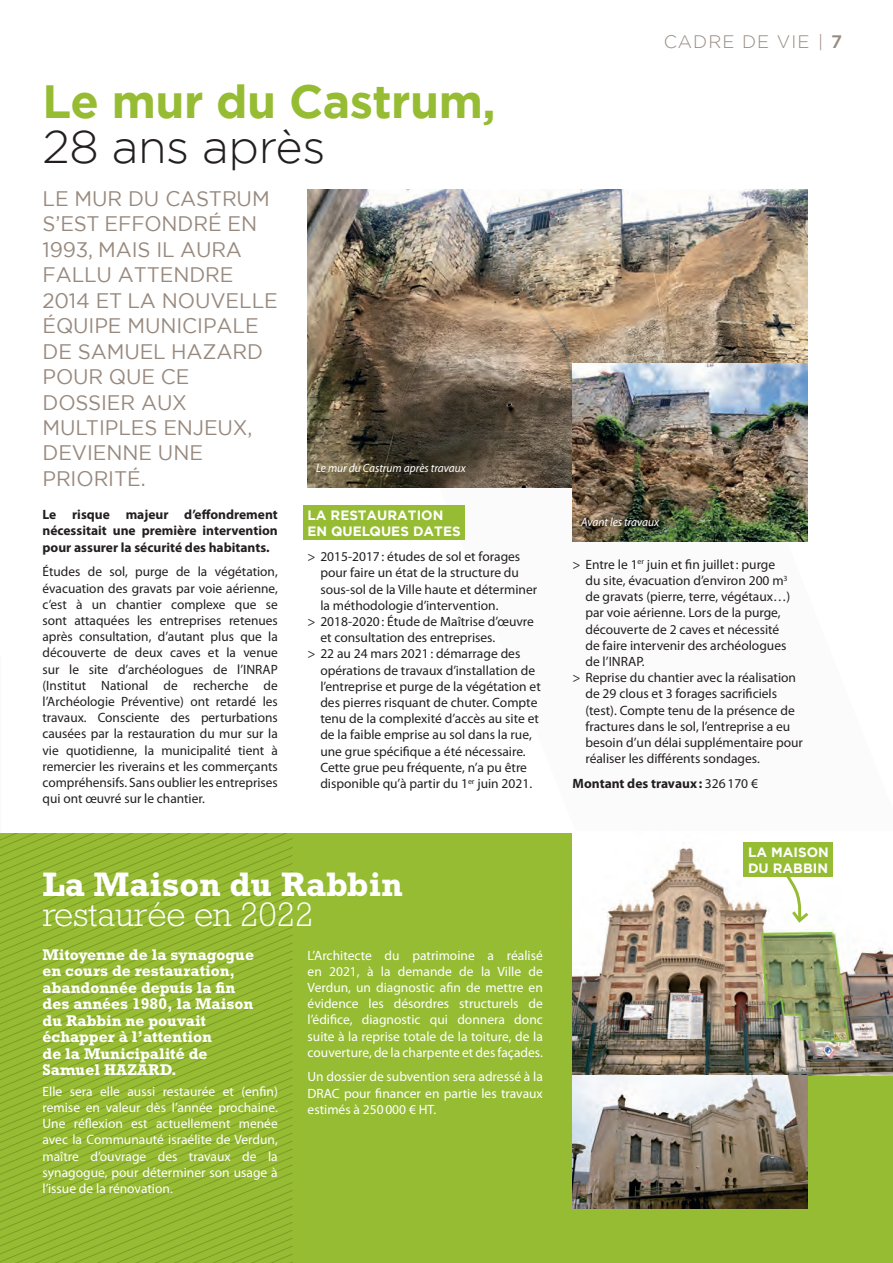
<style>
.page{position:relative;width:893px;height:1263px;background:#fff}
.page>*{position:absolute;margin:0;border:0;box-sizing:border-box;transform-origin:0 0}
.t1{font:700 46.5px "Gotham";letter-spacing:-.01em;color:#96bc33}
.t2{font:300 46.5px "Gotham";letter-spacing:-.01em;color:#231f20}
.t3{font:700 34.5px "Rockwell";color:#fff}
.t4{font:300 34.5px "Rockwell";color:#fff}
.t5{font:21px/25.5px "Gotham";letter-spacing:-.005em;color:#98897e}
.t6{font:300 18px "Gotham";letter-spacing:.06em;color:#98897e}
.t7{font:700 15.75px/16.5px "Rockwell";color:#fff}
.t8{font:13.5px/16.2px "Myriad Pro";color:#231f20;text-align:justify}
.t9{font:13.5px/16.2px "Myriad Pro";color:#fff;text-align:justify}
.t10{font:700 13.5px/16.2px "Myriad Pro";color:#231f20;text-align:justify}
.t11{font:700 13.5px/16.2px "Gotham";color:#fff}
.t12{font:italic 12px "Myriad Pro";color:#fff;scale:.95 1}
.s1{font-weight:500}
.s2{font-weight:400}
</style>
<div class="page">
<div style="left:303px;top:505px;width:162px;height:35px;background:#96bc33"></div>
<div style="left:0;top:833px;width:893px;height:430px;background:#96bc33"></div>
<svg style="left:0;top:833px;width:293px;height:430px"></svg>
<img style="left:573px;top:833px;width:320px;height:243px">
<img style="left:573px;top:1076px;width:235px;height:133px">
<img style="left:308px;top:190px;width:500px;height:297px">
<img style="left:573px;top:364px;width:235px;height:177px">
<svg style="left:777px;top:877px;width:35px;height:48px;background:#f2f6e6"></svg>
<div style="left:744px;top:842px;width:89px;height:35px;background:#96bc33"></div>
<h1 class="t1" style="left:43px;top:71px;width:455px">Le mur du Castrum,</h1>
<h1 class="t2" style="left:43px;top:117px;width:284px">28 ans après</h1>
<h3 class="t5" style="left:43px;top:185px;width:237px">LE MUR DU CASTRUM<br>S’EST EFFONDRÉ EN<br>1993, MAIS IL AURA<br>FALLU ATTENDRE<br>2014 ET LA NOUVELLE<br>ÉQUIPE MUNICIPALE<br>DE SAMUEL HAZARD<br>POUR QUE CE<br>DOSSIER AUX<br>MULTIPLES ENJEUX,<br>DEVIENNE UNE<br>PRIORITÉ.</h3>
<p class="t10" style="left:43px;top:506px;width:237px">Le risque majeur d’effondrement nécessitait une première intervention pour assurer la sécurité des habitants.</p>
<p class="t8" style="left:43px;top:563px;width:237px">Études de sol, purge de la végétation, évacuation des gravats par voie aérienne, c’est à un chantier complexe que se sont attaquées les entreprises retenues après consultation, d’autant plus que la découverte de deux caves et la venue sur le site d’archéologues de l’INRAP (Institut National de recherche de l’Archéologie Préventive) ont retardé les travaux. Consciente des perturbations causées par la restauration du mur sur la vie quotidienne, la municipalité tient à remercier les riverains et les commerçants compréhensifs. Sans oublier les entreprises qui ont œuvré sur le chantier.</p>
<p class="t12" style="left:316px;top:460px;width:159px">Le mur du Castrum après travaux</p>
<p class="t11" style="left:308px;top:507px;width:155px">LA RESTAURATION<br>EN QUELQUES DATES</p>
<p class="t8" style="left:308px;top:548px;width:214px">&gt; 2015-2017: études de sol et forages</p>
<p class="t8" style="left:320px;top:564px;width:200px">pour faire un état de la structure du</p>
<p class="t8" style="left:320px;top:581px;width:218px">sous-sol de la Ville haute et déterminer</p>
<p class="t8" style="left:320px;top:597px;width:180px">la méthodologie d’intervention.</p>
<p class="t8" style="left:308px;top:613px;width:228px">&gt; 2018-2020: Étude de Maîtrise d’œuvre</p>
<p class="t8" style="left:320px;top:629px;width:176px">et consultation des entreprises.</p>
<p class="t8" style="left:308px;top:645px;width:214px">&gt; 22 au 24 mars 2021: démarrage des</p>
<p class="t8" style="left:320px;top:662px;width:216px">opérations de travaux d’installation de</p>
<p class="t8" style="left:320px;top:678px;width:222px">l’entreprise et purge de la végétation et</p>
<p class="t8" style="left:320px;top:694px;width:219px">des pierres risquant de chuter. Compte</p>
<p class="t8" style="left:320px;top:710px;width:220px">tenu de la complexité d’accès au site et</p>
<p class="t8" style="left:320px;top:726px;width:213px">de la faible emprise au sol dans la rue,</p>
<p class="t8" style="left:320px;top:743px;width:207px">une grue spécifique a été nécessaire.</p>
<p class="t8" style="left:320px;top:759px;width:208px">Cette grue peu fréquente, n’a pu être</p>
<p class="t8" style="left:320px;top:775px;width:213px">disponible qu’à partir du 1<sup>er</sup> juin 2021.</p>
<h2 class="t3" style="left:43px;top:864px;width:362px">La Maison du Rabbin</h2>
<h2 class="t4" style="left:43px;top:895px;width:273px">restaurée en 2022</h2>
<p class="t7" style="left:43px;top:946px;width:213px">Mitoyenne de la synagogue en cours de restauration, abandonnée depuis la fin des années 1980, la Maison du Rabbin ne pouvait échapper à l’attention<br>de la Municipalité de<br>Samuel HAZARD.</p>
<p class="t9" style="left:43px;top:1083px;width:237px">Elle sera elle aussi restaurée et (enfin) remise en valeur dès l’année prochaine.<br>Une réflexion est actuellement menée avec la Communauté israélite de Verdun, maître d’ouvrage des travaux de la synagogue, pour déterminer son usage à l’issue de la rénovation.</p>
<p class="t9" style="left:308px;top:947px;width:237px">L’Architecte du patrimoine a réalisé en 2021, à la demande de la Ville de Verdun, un diagnostic afin de mettre en évidence les désordres structurels de l’édifice, diagnostic qui donnera donc suite à la reprise totale de la toiture, de la couverture, de la charpente et des façades.</p>
<p class="t9" style="left:308px;top:1068px;width:237px">Un dossier de subvention sera adressé à la DRAC pour financer en partie les travaux estimés à 250000 € HT.</p>
<h3 class="t6" style="left:663px;top:31px;width:180px">CADRE DE VIE | <span class="s1">7</span></h3>
<p class="t12" style="left:581px;top:514px;width:84px">Avant les travaux</p>
<p class="t8" style="left:573px;top:556px;width:204px">&gt; Entre le 1<sup>er</sup> juin et fin juillet: purge</p>
<p class="t8" style="left:585px;top:572px;width:204px">du site, évacuation d’environ 200 m<sup>3</sup></p>
<p class="t8" style="left:585px;top:588px;width:207px">de gravats (pierre, terre, végétaux…)</p>
<p class="t8" style="left:585px;top:605px;width:197px">par voie aérienne. Lors de la purge,</p>
<p class="t8" style="left:585px;top:621px;width:195px">découverte de 2 caves et nécessité</p>
<p class="t8" style="left:585px;top:637px;width:203px">de faire intervenir des archéologues</p>
<p class="t8" style="left:585px;top:653px;width:61px">de l’INRAP.</p>
<p class="t8" style="left:573px;top:669px;width:225px">&gt; Reprise du chantier avec la réalisation</p>
<p class="t8" style="left:585px;top:686px;width:193px">de 29 clous et 3 forages sacrificiels</p>
<p class="t8" style="left:585px;top:702px;width:211px">(test). Compte tenu de la présence de</p>
<p class="t8" style="left:585px;top:718px;width:206px">fractures dans le sol, l’entreprise a eu</p>
<p class="t8" style="left:585px;top:734px;width:219px">besoin d’un délai supplémentaire pour</p>
<p class="t8" style="left:585px;top:750px;width:176px">réaliser les différents sondages.</p>
<p class="t10" style="left:573px;top:775px;width:187px">Montant des travaux: <span class="s2">326170 €</span></p>
<p class="t11" style="left:748px;top:844px;width:82px">LA MAISON<br>DU RABBIN</p>
</div>
